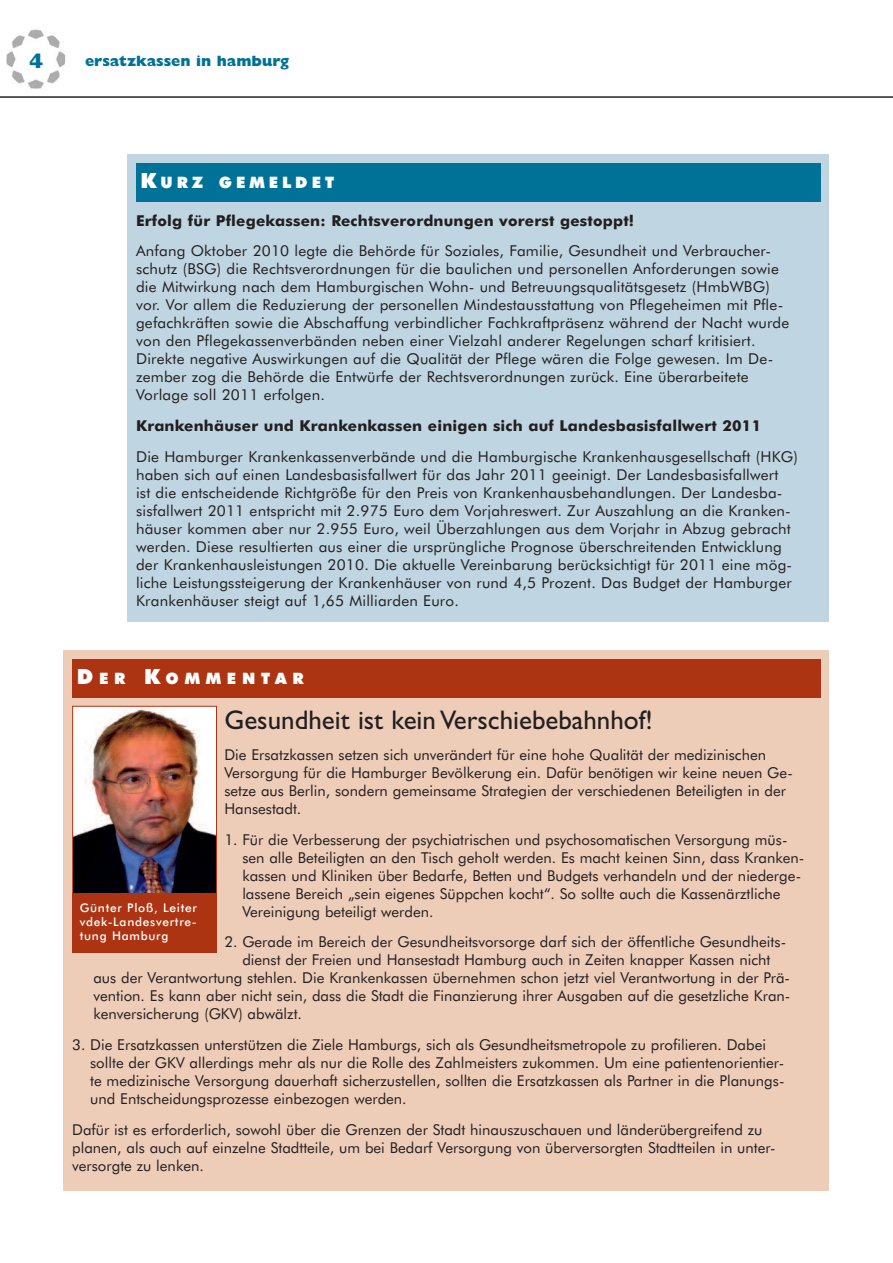
<style>
.page{position:relative;width:893px;height:1263px;background:#fff}
.page>*{position:absolute;margin:0;border:0;box-sizing:border-box;transform-origin:0 0}
.t1{font:27px "Gill Sans";color:#231f20}
.t2{font:800 21px "Gill Sans";color:#007297}
.t3{font:900 15.75px "Futura BT";letter-spacing:.255em;color:#fff}
.t4{font:900 15.75px "Futura BT";letter-spacing:.365em;color:#fff}
.t5{font:15px/18px "Futura BT";color:#231f20}
.t6{font:700 15px "Futura BT";letter-spacing:.01em;color:#231f20}
.t7{font:800 15px "Gill Sans";color:#007297}
.t8{font:500 12px/14.4px "Futura BT";letter-spacing:.06em;color:#fff;text-align:justify}
.s1{font-size:21px}
</style>
<div class="page">
<img style="left:6px;top:29px;width:60px;height:60px">
<hr style="left:0;top:96px;width:893px;height:2px;background:#231f20">
<div style="left:64px;top:651px;width:765px;height:540px;background:#edccb8"></div>
<img style="left:74px;top:708px;width:141px;height:185px">
<div style="left:72px;top:706px;width:145px;height:195px;border:1px solid #ad3412"></div>
<div style="left:72px;top:893px;width:145px;height:59px;background:#ad3412"></div>
<div style="left:128px;top:154px;width:701px;height:468px;background:#bfd5e2"></div>
<div style="left:136px;top:163px;width:685px;height:38px;background:#007297"></div>
<div style="left:72px;top:659px;width:749px;height:38px;background:#ad3412"></div>
<h2 class="t2" style="left:29px;top:53px;width:16px">4</h2>
<p class="t7" style="left:85px;top:56px;width:206px">ersatzkassen in hamburg</p>
<p class="t3" style="left:141px;top:176px;width:195px"><span class="s1">K</span>URZ GEMELDET</p>
<p class="t6" style="left:136px;top:214px;width:500px">Erfolg für Pflegekassen: Rechtsverordnungen vorerst gestoppt!</p>
<p class="t5" style="left:136px;top:243px;width:655px">Anfang Oktober 2010 legte die Behörde für Soziales, Familie, Gesundheit und Verbraucher&shy;schutz (BSG) die Rechtsverordnungen für die baulichen und personellen Anforderungen sowie die Mitwirkung nach dem Hamburgischen Wohn- und Betreuungsqualitätsgesetz (HmbWBG) vor. Vor allem die Reduzierung der personellen Mindestausstattung von Pflegeheimen mit Pfle&shy;gefachkräften sowie die Abschaffung verbindlicher Fachkraftpräsenz während der Nacht wurde von den Pflegekassenverbänden neben einer Vielzahl anderer Regelungen scharf kritisiert.<br>Direkte negative Auswirkungen auf die Qualität der Pflege wären die Folge gewesen. Im De&shy;zember zog die Behörde die Entwürfe der Rechtsverordnungen zurück. Eine überarbeitete Vorlage soll 2011 erfolgen.</p>
<p class="t6" style="left:136px;top:420px;width:627px">Krankenhäuser und Krankenkassen einigen sich auf Landesbasisfallwert 2011</p>
<p class="t5" style="left:136px;top:449px;width:663px">Die Hamburger Krankenkassenverbände und die Hamburgische Krankenhausgesellschaft (HKG) haben sich auf einen Landesbasisfallwert für das Jahr 2011 geeinigt. Der Landesbasisfallwert<br>ist die entscheidende Richtgröße für den Preis von Krankenhausbehandlungen. Der Landesba&shy;sisfallwert 2011 entspricht mit 2.975 Euro dem Vorjahreswert. Zur Auszahlung an die Kranken&shy;häuser kommen aber nur 2.955 Euro, weil Überzahlungen aus dem Vorjahr in Abzug gebracht werden. Diese resultierten aus einer die ursprüngliche Prognose überschreitenden Entwicklung der Krankenhausleistungen 2010. Die aktuelle Vereinbarung berücksichtigt für 2011 eine mög&shy;liche Leistungssteigerung der Krankenhäuser von rund 4,5 Prozent. Das Budget der Hamburger Krankenhäuser steigt auf 1,65 Milliarden Euro.</p>
<p class="t4" style="left:77px;top:672px;width:229px"><span class="s1">D</span>ER <span class="s1">K</span>OMMENTAR</p>
<h1 class="t1" style="left:224px;top:710px;width:430px">Gesundheit ist kein Verschiebebahnhof!</h1>
<p class="t5" style="left:224px;top:747px;width:570px">Die Ersatzkassen setzen sich unverändert für eine hohe Qualität der medizinischen Versorgung für die Hamburger Bevölkerung ein. Dafür benötigen wir keine neuen Ge&shy;setze aus Berlin, sondern gemeinsame Strategien der verschiedenen Beteiligten in der Hansestadt.</p>
<p class="t5" style="left:242px;top:831px;width:564px;text-indent:-18px">1. Für die Verbesserung der psychiatrischen und psychosomatischen Versorgung müs&shy;sen alle Beteiligten an den Tisch geholt werden. Es macht keinen Sinn, dass Kranken&shy;kassen und Kliniken über Bedarfe, Betten und Budgets verhandeln und der niederge&shy;lassene Bereich „sein eigenes Süppchen kocht“. So sollte auch die Kassenärztliche Vereinigung beteiligt werden.</p>
<p class="t5" style="left:224px;top:934px;width:563px">2. Gerade im Bereich der Gesundheitsvorsorge darf sich der öffentliche Gesundheits-</p>
<p class="t5" style="left:242px;top:952px;width:529px">dienst der Freien und Hansestadt Hamburg auch in Zeiten knapper Kassen nicht</p>
<p class="t5" style="left:93px;top:970px;width:698px">aus der Verantwortung stehlen. Die Krankenkassen übernehmen schon jetzt viel Verantwortung in der Prä-</p>
<p class="t5" style="left:93px;top:988px;width:698px">vention. Es kann aber nicht sein, dass die Stadt die Finanzierung ihrer Ausgaben auf die gesetzliche Kran-</p>
<p class="t5" style="left:93px;top:1006px;width:210px">kenversicherung (GKV) abwälzt.</p>
<p class="t5" style="left:90px;top:1037px;width:696px;text-indent:-18px">3. Die Ersatzkassen unterstützen die Ziele Hamburgs, sich als Gesundheitsmetropole zu profilieren. Dabei sollte der GKV allerdings mehr als nur die Rolle des Zahlmeisters zukommen. Um eine patientenorientier&shy;te medizinische Versorgung dauerhaft sicherzustellen, sollten die Ersatzkassen als Partner in die Planungs&shy;und Entscheidungsprozesse einbezogen werden.</p>
<p class="t5" style="left:72px;top:1122px;width:705px">Dafür ist es erforderlich, sowohl über die Grenzen der Stadt hinauszuschauen und länderübergreifend zu planen, als auch auf einzelne Stadtteile, um bei Bedarf Versorgung von überversorgten Stadtteilen in unter&shy;versorgte zu lenken.</p>
<p class="t8" style="left:80px;top:901px;width:119px">Günter Ploß, Leiter vdek-Landesvertre&shy;tung Hamburg</p>
</div>
